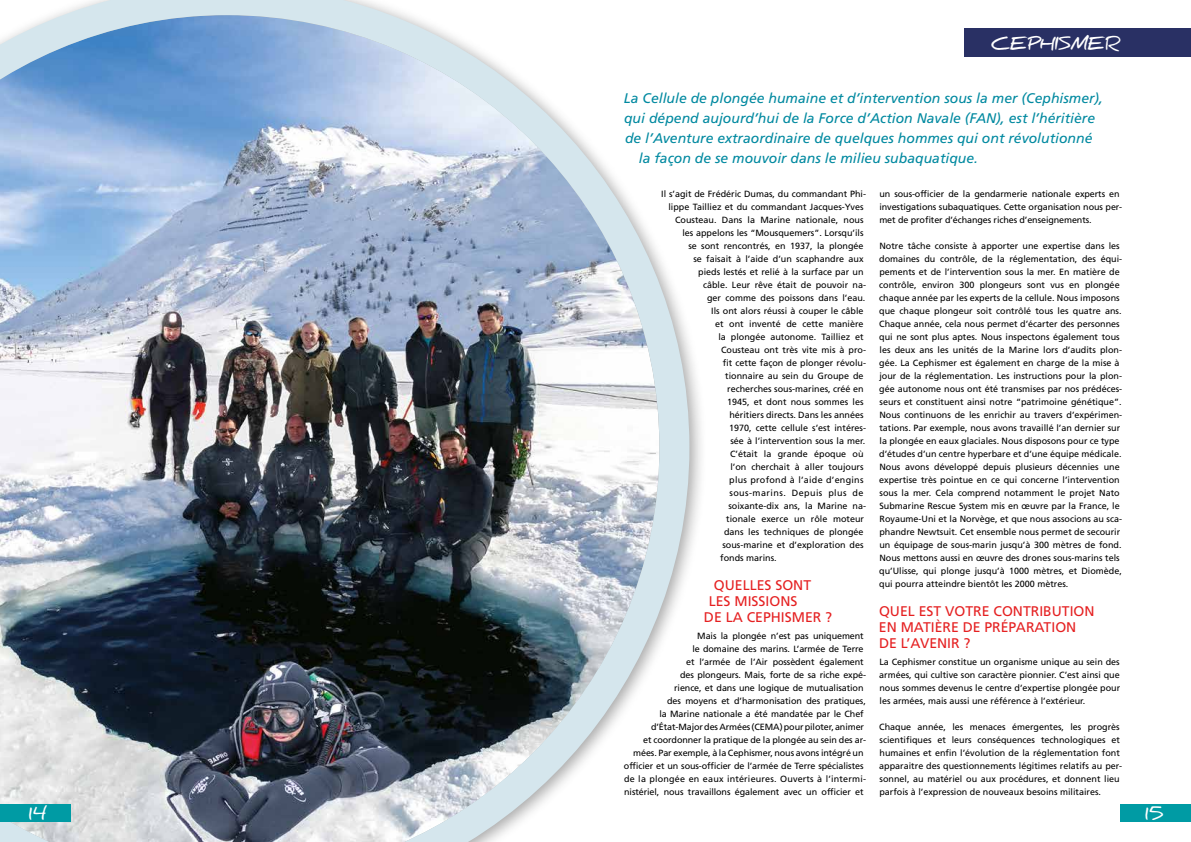
<style>
.page{position:relative;width:1191px;height:842px;background:#fff}
.page>*{position:absolute;margin:0;border:0;box-sizing:border-box;transform-origin:0 0}
.t1{font:700 18px "Daniel";color:#fff}
.t2{font:italic 14px "Frutiger";color:#0089a0}
.t3{font:14px/16px "Frutiger LT Std";color:#e52021}
.t4{font:9px/13px "Frutiger LT Std";color:#000}
.t5{font:9px "Frutiger LT Std";letter-spacing:.03em;color:#000}
.t6{font:9px "Frutiger LT Std";letter-spacing:.05em;color:#000}
</style>
<div class="page">
<div style="left:0;top:0;width:707px;height:842px;background:#000;opacity:.35"></div>
<img style="left:0;top:0;width:689px;height:842px">
<div style="left:0;top:804px;width:71px;height:17px;background:#009ba4"></div>
<div style="left:1120px;top:804px;width:71px;height:17px;background:#009ba4"></div>
<div style="left:964px;top:28px;width:227px;height:29px;background:#293064"></div>
<h1 class="t1" style="left:991px;top:33px;width:130px">CEPHISMER</h1>
<h2 class="t2" style="left:624px;top:90px;width:481px">La Cellule de plongée humaine et d’intervention sous la mer (Cephismer),</h2>
<h2 class="t2" style="left:624px;top:110px;width:472px">qui dépend aujourd’hui de la Force d’Action Navale (FAN), est l’héritière</h2>
<h2 class="t2" style="left:625px;top:130px;width:469px">de l’Aventure extraordinaire de quelques hommes qui ont révolutionné</h2>
<h2 class="t2" style="left:639px;top:150px;width:341px">la façon de se mouvoir dans le milieu subaquatique.</h2>
<p class="t4" style="left:661px;top:187px;width:206px">Il s’agit de Frédéric Dumas, du commandant Phi-</p>
<p class="t4" style="left:668px;top:200px;width:197px">lippe Tailliez et du commandant Jacques-Yves</p>
<p class="t4" style="left:675px;top:213px;width:190px">Cousteau. Dans la Marine nationale, nous</p>
<p class="t4" style="left:682px;top:226px;width:183px">les appelons les “Mousquemers”. Lorsqu’ils</p>
<p class="t4" style="left:688px;top:239px;width:177px">se sont rencontrés, en 1937, la plongée</p>
<p class="t4" style="left:693px;top:252px;width:172px">se faisait à l’aide d’un scaphandre aux</p>
<p class="t4" style="left:698px;top:265px;width:167px">pieds lestés et relié à la surface par un</p>
<p class="t4" style="left:703px;top:278px;width:164px">câble. Leur rêve était de pouvoir na-</p>
<p class="t4" style="left:707px;top:291px;width:160px">ger comme des poissons dans l’eau.</p>
<p class="t4" style="left:711px;top:304px;width:154px">Ils ont alors réussi à couper le câble</p>
<p class="t4" style="left:715px;top:317px;width:150px">et ont inventé de cette manière</p>
<p class="t4" style="left:718px;top:330px;width:147px">la plongée autonome. Tailliez et</p>
<p class="t4" style="left:721px;top:343px;width:146px">Cousteau ont très vite mis à pro-</p>
<p class="t4" style="left:723px;top:356px;width:145px">fit cette façon de plonger révolu-</p>
<p class="t4" style="left:725px;top:369px;width:140px">tionnaire au sein du Groupe de</p>
<p class="t4" style="left:727px;top:382px;width:138px">recherches sous-marines, créé en</p>
<p class="t4" style="left:727px;top:395px;width:138px">1945, et dont nous sommes les</p>
<p class="t4" style="left:729px;top:408px;width:136px">héritiers directs. Dans les années</p>
<p class="t4" style="left:729px;top:421px;width:138px">1970, cette cellule s’est intéres-</p>
<p class="t4" style="left:730px;top:434px;width:137px">sée à l’intervention sous la mer.</p>
<p class="t4" style="left:730px;top:447px;width:135px">C’était la grande époque où</p>
<p class="t4" style="left:730px;top:460px;width:135px">l’on cherchait à aller toujours</p>
<p class="t5" style="left:729px;top:474px;width:136px">plus profond à l’aide d’engins</p>
<p class="t6" style="left:729px;top:487px;width:136px">sous-marins. Depuis plus de</p>
<p class="t4" style="left:728px;top:499px;width:139px">soixante-dix ans, la Marine na-</p>
<p class="t4" style="left:726px;top:512px;width:139px">tionale exerce un rôle moteur</p>
<p class="t4" style="left:724px;top:525px;width:141px">dans les techniques de plongée</p>
<p class="t4" style="left:722px;top:538px;width:143px">sous-marine et d’exploration des</p>
<p class="t4" style="left:720px;top:551px;width:58px">fonds marins.</p>
<h2 class="t3" style="left:714px;top:577px;width:99px">QUELLES SONT</h2>
<h2 class="t3" style="left:709px;top:593px;width:90px">LES MISSIONS</h2>
<h2 class="t3" style="left:704px;top:609px;width:130px">DE LA CEPHISMER ?</h2>
<p class="t4" style="left:624px;top:629px;width:243px;text-align:right">Mais la plongée n’est pas uniquement<br>le domaine des marins. L’armée de Terre<br>et l’armée de l’Air possèdent également<br>des plongeurs. Mais, forte de sa riche expé-<br>rience, et dans une logique de mutualisation<br>des moyens et d’harmonisation des pratiques,<br>la Marine nationale a été mandatée par le Chef d’État-Major des Armées (CEMA) pour piloter, animer<br>et coordonner la pratique de la plongée au sein des ar&shy;mées. Par exemple, à la Cephismer, nous avons intégré un officier et un sous-officier de l’armée de Terre spécialistes de la plongée en eaux intérieures. Ouverts à l’intermi&shy;nistériel, nous travaillons également avec un officier et</p>
<p class="t4" style="left:879px;top:187px;width:244px">un sous-officier de la gendarmerie nationale experts en investigations subaquatiques. Cette organisation nous per&shy;met de profiter d’échanges riches d’enseignements.</p>
<p class="t4" style="left:879px;top:239px;width:244px">Notre tâche consiste à apporter une expertise dans les domaines du contrôle, de la réglementation, des équi&shy;pements et de l’intervention sous la mer. En matière de contrôle, environ 300 plongeurs sont vus en plongée chaque année par les experts de la cellule. Nous imposons que chaque plongeur soit contrôlé tous les quatre ans.<br>Chaque année, cela nous permet d’écarter des personnes qui ne sont plus aptes. Nous inspectons également tous les deux ans les unités de la Marine lors d’audits plon&shy;gée. La Cephismer est également en charge de la mise à jour de la réglementation. Les instructions pour la plon&shy;gée autonome nous ont été transmises par nos prédéces&shy;seurs et constituent ainsi notre “patrimoine génétique”.<br>Nous continuons de les enrichir au travers d’expérimen&shy;tations. Par exemple, nous avons travaillé l’an dernier sur la plongée en eaux glaciales. Nous disposons pour ce type d’études d’un centre hyperbare et d’une équipe médicale.<br>Nous avons développé depuis plusieurs décennies une expertise très pointue en ce qui concerne l’intervention sous la mer. Cela comprend notamment le projet Nato Submarine Rescue System mis en œuvre par la France, le Royaume-Uni et la Norvège, et que nous associons au sca&shy;phandre Newtsuit. Cet ensemble nous permet de secourir un équipage de sous-marin jusqu’à 300 mètres de fond.<br>Nous mettons aussi en œuvre des drones sous-marins tels qu’Ulisse, qui plonge jusqu’à 1000 mètres, et Diomède, qui pourra atteindre bientôt les 2000 mètres.</p>
<h2 class="t3" style="left:879px;top:603px;width:217px">QUEL EST VOTRE CONTRIBUTION<br>EN MATIÈRE DE PRÉPARATION<br>DE L’AVENIR ?</h2>
<p class="t4" style="left:879px;top:655px;width:242px;text-align:justify">La Cephismer constitue un organisme unique au sein des armées, qui cultive son caractère pionnier. C’est ainsi que nous sommes devenus le centre d’expertise plongée pour les armées, mais aussi une référence à l’extérieur.</p>
<p class="t4" style="left:879px;top:720px;width:244px">Chaque année, les menaces émergentes, les progrès scientifiques et leurs conséquences technologiques et humaines et enfin l’évolution de la réglementation font apparaitre des questionnements légitimes relatifs au per&shy;sonnel, au matériel ou aux procédures, et donnent lieu parfois à l’expression de nouveaux besoins militaires.</p>
<h1 class="t1" style="left:28px;top:803px;width:20px">14</h1>
<h1 class="t1" style="left:1144px;top:803px;width:20px">15</h1>
</div>
